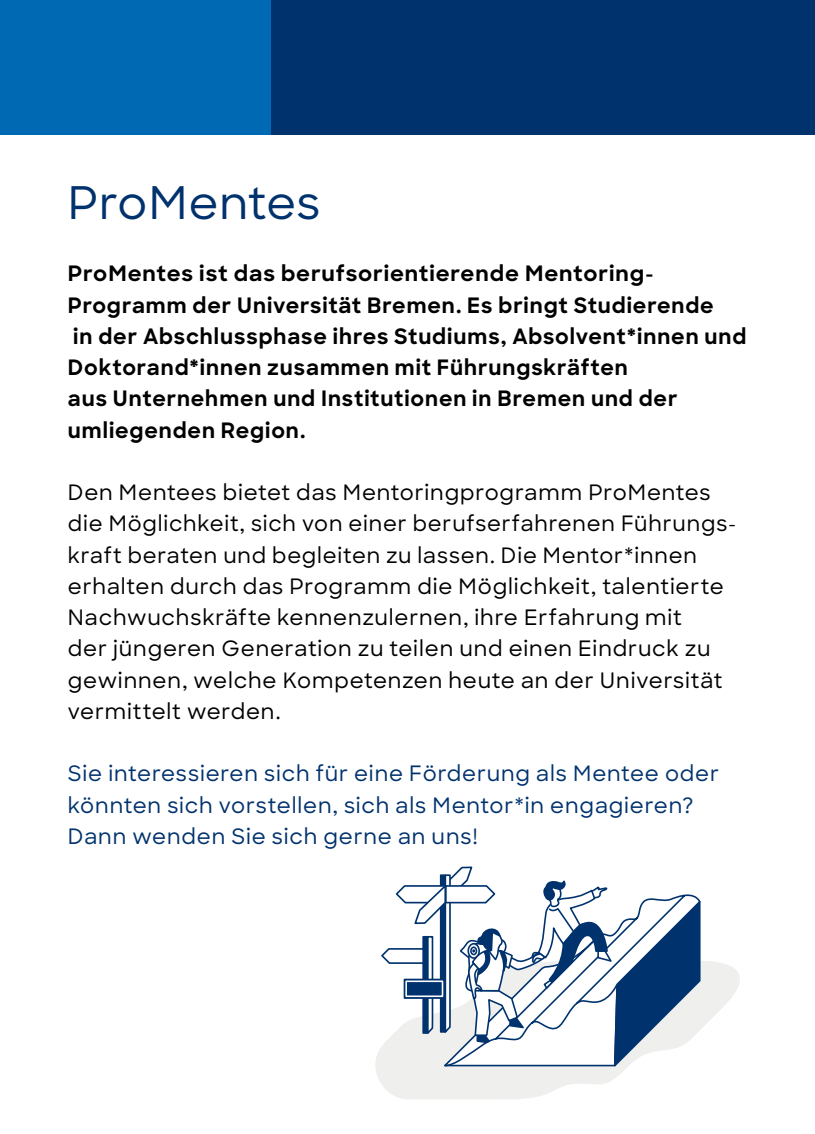
<style>
.page{position:relative;width:815px;height:1134px;background:#fff}
.page>*{position:absolute;margin:0;border:0;box-sizing:border-box;transform-origin:0 0}
.t1{font:500 45px "Sharp Sans";letter-spacing:.015em;color:#00326d}
.t2{font:500 21.25px/31.2px "Sharp Sans";letter-spacing:.04em;color:#000}
.t3{font:700 21.25px/31.2px "Sharp Sans";letter-spacing:.045em;color:#000}
.t4{font:500 21.25px/31.2px "Sharp Sans";letter-spacing:.04em;color:#00326d}
</style>
<div class="page">
<div style="left:0;top:0;width:272px;height:135px;background:#0069b4"></div>
<div style="left:272px;top:0;width:543px;height:135px;background:#00326d"></div>
<svg style="left:375px;top:961px;width:365px;height:138px"></svg>
<svg style="left:380px;top:866px;width:321px;height:203px"></svg>
<div style="left:404px;top:979px;width:41px;height:20px;background:#00326d;border:2px solid #00326d"></div>
<div style="left:405px;top:980px;width:38px;height:17px;border:2px solid #fff"></div>
<h1 class="t1" style="left:68px;top:169px;width:254px">ProMentes</h1>
<p class="t3" style="left:68px;top:257px;width:680px">ProMentes ist das berufsorientierende Mentoring-Programm der Universität Bremen. Es bringt Studierende<br>in der Abschlussphase ihres Studiums, Absolvent*innen und Doktorand*innen zusammen mit Führungskräften<br>aus Unternehmen und Institutionen in Bremen und der umliegenden Region.</p>
<p class="t2" style="left:68px;top:476px;width:669px">Den Mentees bietet das Mentoringprogramm ProMentes die Möglichkeit, sich von einer berufserfahrenen Führungs&shy;kraft beraten und begleiten zu lassen. Die Mentor*innen erhalten durch das Programm die Möglichkeit, talentierte Nachwuchskräfte kennenzulernen, ihre Erfahrung mit<br>der jüngeren Generation zu teilen und einen Eindruck zu gewinnen, welche Kompetenzen heute an der Universität vermittelt werden.</p>
<p class="t4" style="left:68px;top:757px;width:653px">Sie interessieren sich für eine Förderung als Mentee oder könnten sich vorstellen, sich als Mentor*in engagieren?<br>Dann wenden Sie sich gerne an uns!</p>
</div>
